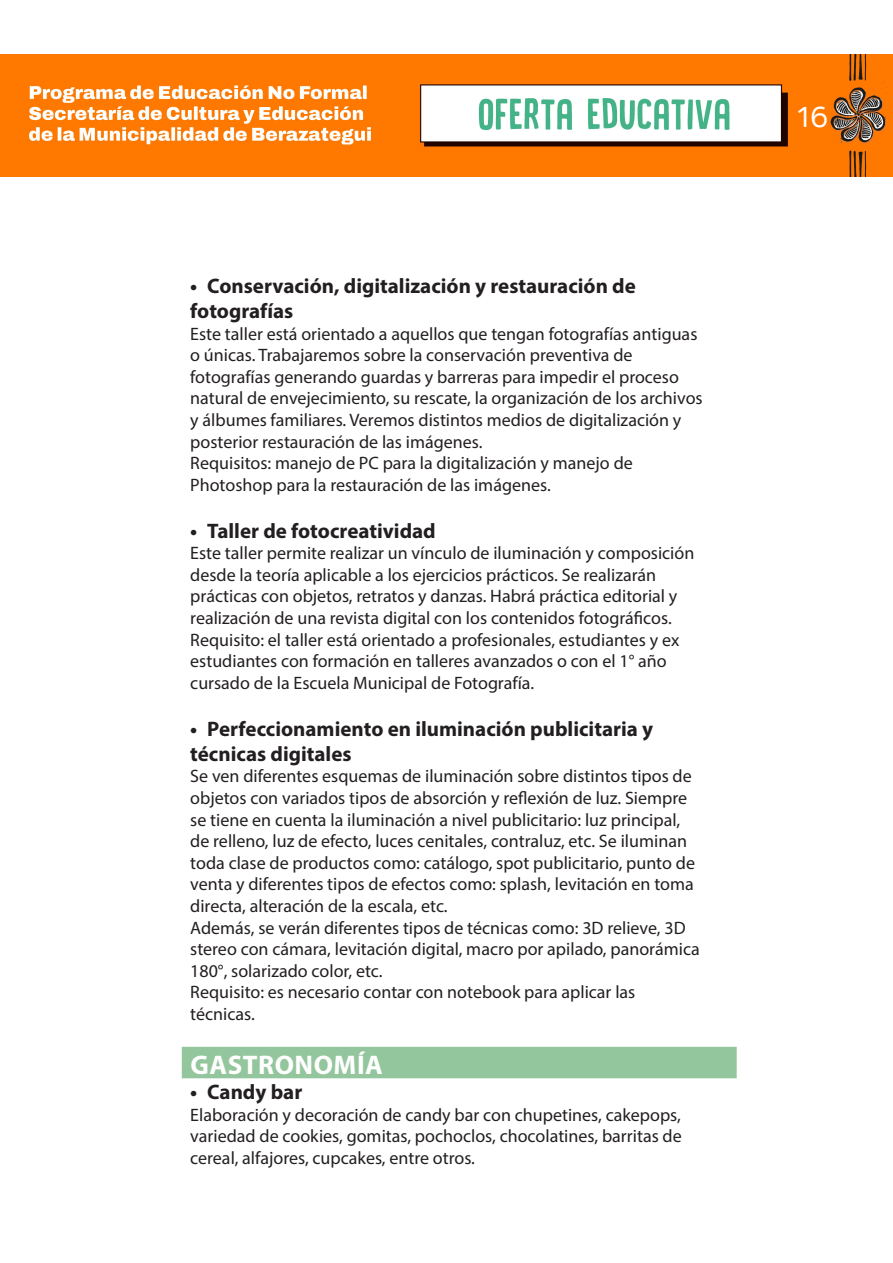
<style>
.page{position:relative;width:893px;height:1263px;background:#fff}
.page>*{position:absolute;margin:0;border:0;box-sizing:border-box;transform-origin:0 0}
.t1{font:28.5px "Amsi Pro";color:#fff}
.Titulo_-_Copia_2{font:700 27px "Myriad Pro";letter-spacing:.02em;color:#fff}
.t2{font:700 21px/25.2px "Myriad Pro";color:#231f20}
.t3{font:18px/21.6px "Myriad Pro";color:#231f20}
</style>
<div class="page">
<img style="left:0;top:54px;width:892px;height:123px">
<div style="left:182px;top:1047px;width:555px;height:31px;background:#94c69d"></div>
<p class="t2" style="left:190px;top:272px;width:447px">• Conservación, digitalización y restauración de fotografías</p>
<p class="t3" style="left:190px;top:322px;width:514px">Este taller está orientado a aquellos que tengan fotografías antiguas o únicas. Trabajaremos sobre la conservación preventiva de fotografías generando guardas y barreras para impedir el proceso natural de envejecimiento, su rescate, la organización de los archivos y álbumes familiares. Veremos distintos medios de digitalización y posterior restauración de las imágenes.</p>
<p class="t3" style="left:190px;top:452px;width:444px">Requisitos: manejo de PC para la digitalización y manejo de<br>Photoshop para la restauración de las imágenes.</p>
<p class="t2" style="left:190px;top:517px;width:247px">• Taller de fotocreatividad</p>
<p class="t3" style="left:190px;top:542px;width:506px">Este taller permite realizar un vínculo de iluminación y composición desde la teoría aplicable a los ejercicios prácticos. Se realizarán prácticas con objetos, retratos y danzas. Habrá práctica editorial y realización de una revista digital con los contenidos fotográficos.</p>
<p class="t3" style="left:190px;top:628px;width:491px">Requisito: el taller está orientado a profesionales, estudiantes y ex estudiantes con formación en talleres avanzados o con el 1° año cursado de la Escuela Municipal de Fotografía.</p>
<p class="t2" style="left:190px;top:715px;width:464px">• Perfeccionamiento en iluminación publicitaria y técnicas digitales</p>
<p class="t3" style="left:190px;top:765px;width:506px">Se ven diferentes esquemas de iluminación sobre distintos tipos de objetos con variados tipos de absorción y reflexión de luz. Siempre se tiene en cuenta la iluminación a nivel publicitario: luz principal, de relleno, luz de efecto, luces cenitales, contraluz, etc. Se iluminan toda clase de productos como: catálogo, spot publicitario, punto de venta y diferentes tipos de efectos como: splash, levitación en toma directa, alteración de la escala, etc.</p>
<p class="t3" style="left:190px;top:916px;width:511px">Además, se verán diferentes tipos de técnicas como: 3D relieve, 3D stereo con cámara, levitación digital, macro por apilado, panorámica<br>180°, solarizado color, etc.</p>
<p class="t3" style="left:190px;top:981px;width:447px">Requisito: es necesario contar con notebook para aplicar las técnicas.</p>
<p class="Titulo_-_Copia_2" style="left:191px;top:1047px;width:194px">GASTRONOMÍA</p>
<p class="t2" style="left:190px;top:1079px;width:114px">• Candy bar</p>
<p class="t3" style="left:190px;top:1104px;width:493px;text-align:justify">Elaboración y decoración de candy bar con chupetines, cakepops, variedad de cookies, gomitas, pochoclos, chocolatines, barritas de cereal, alfajores, cupcakes, entre otros.</p>
<h1 class="t1" style="left:797px;top:97px;width:33px">16</h1>
</div>
